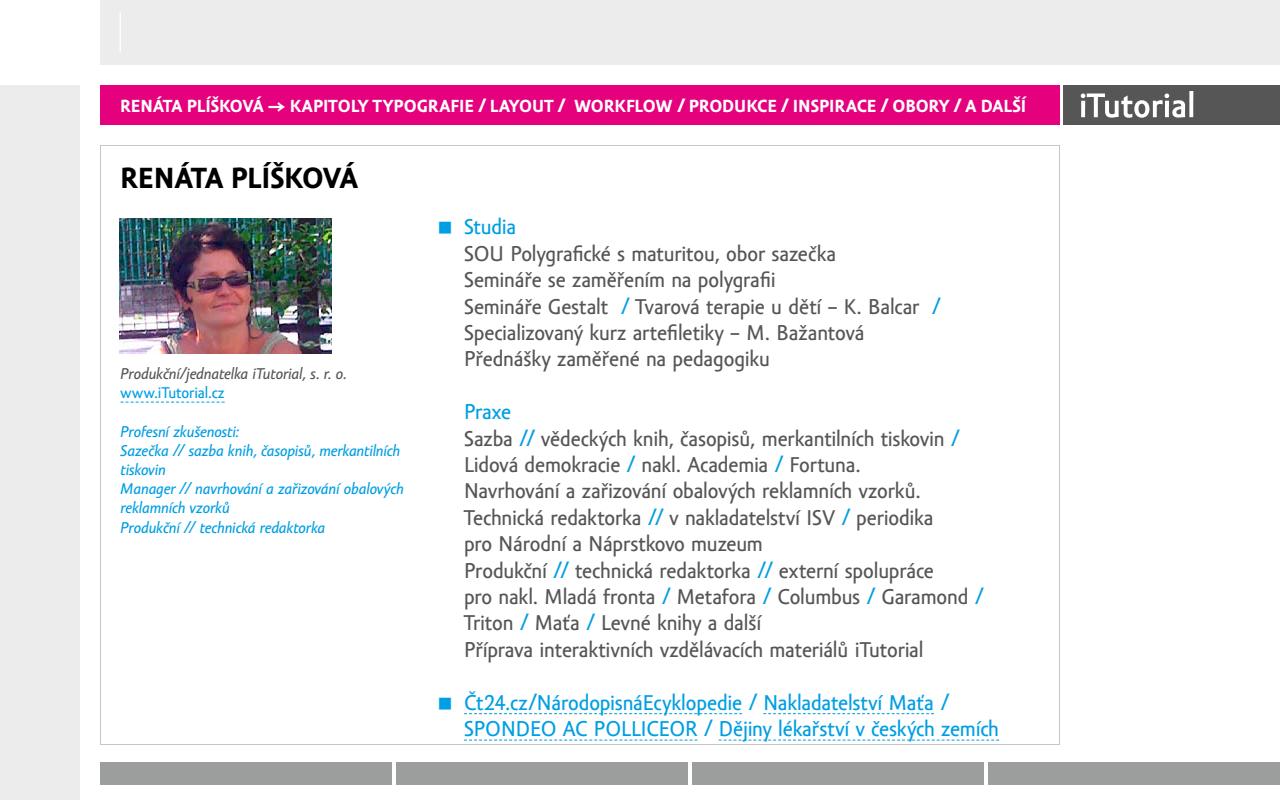
<style>
.page{position:relative;width:1280px;height:800px;background:#fff}
.page>*{position:absolute;margin:0;border:0;box-sizing:border-box;transform-origin:0 0}
.t1{font:700 30px "Amor Sans Text Pro";letter-spacing:-.005em;color:#000}
.t2{font:22px/26.4px "Amor Sans Text Pro";letter-spacing:-.01em;color:#565656}
.t3{font:22px/26.4px "Amor Sans Text Pro";letter-spacing:-.01em;color:#009ee3}
.t4{font:700 18px "Amor Sans Text Pro";color:#fff}
.t5{font:italic 16px/19.2px "Amor Sans Text Pro";letter-spacing:-.01em;color:#009ee3}
.t6{font:italic 16px "Amor Sans Text Pro";letter-spacing:-.01em;color:#565656}
.t7{font:16px "Amor Sans Text Pro";letter-spacing:-.005em;color:#009ee3}
.s1{font-family:"Koz Min Pr 6 N";color:#009ee3}
.s2{color:#009ee3}
.s3{font-family:"Koz Min Pr 6 N"}
</style>
<div class="page">
<div style="left:1063px;top:85px;width:217px;height:40px;background:#565656"></div>
<div style="left:100px;top:85px;width:960px;height:40px;background:#e5007d"></div>
<div style="left:0;top:85px;width:80px;height:715px;background:#ececed"></div>
<div style="left:100px;top:0;width:1180px;height:65px;background:#ececed"></div>
<hr style="left:120px;top:12px;width:1px;height:40px;background:#fff">
<div style="left:100px;top:762px;width:292px;height:23px;background:#9c9d9d"></div>
<div style="left:988px;top:762px;width:292px;height:23px;background:#9c9d9d"></div>
<div style="left:692px;top:762px;width:292px;height:23px;background:#9c9d9d"></div>
<div style="left:396px;top:762px;width:292px;height:23px;background:#9c9d9d"></div>
<svg style="left:120px;top:402px;width:105px;height:1px"></svg>
<svg style="left:464px;top:713px;width:278px;height:1px"></svg>
<svg style="left:763px;top:713px;width:171px;height:1px"></svg>
<svg style="left:464px;top:740px;width:234px;height:1px"></svg>
<svg style="left:719px;top:740px;width:280px;height:1px"></svg>
<svg style="left:1081px;top:91px;width:112px;height:27px"></svg>
<img style="left:120px;top:218px;width:212px;height:136px">
<p class="t4" style="left:120px;top:95px;width:182px">RENÁTA PLÍŠKOVÁ → KAP</p>
<p class="t4" style="left:323px;top:95px;width:281px">ITOLY TYPOGRAFIE / LAYOUT / WORK</p>
<p class="t4" style="left:626px;top:95px;width:75px">FLOW / PRO</p>
<p class="t4" style="left:722px;top:95px;width:281px">DUKCE / INSPIRACE / OBORY / A DALŠÍ</p>
<h1 class="t1" style="left:120px;top:160px;width:240px">RENÁTA PLÍŠKOVÁ</h1>
<p class="t6" style="left:120px;top:364px;width:228px">Produkční/jednatelka iTutorial, s. r. o.</p>
<p class="t7" style="left:120px;top:384px;width:106px">www.iTutorial.cz</p>
<p class="t5" style="left:120px;top:422px;width:285px">Profesní zkušenosti:<br>Sazečka // sazba knih, časopisů, merkantilních tiskovin<br>Manager // navrhování a zařizování obalových reklamních vzorků<br>Produkční // technická redaktorka</p>
<p class="t2" style="left:464px;top:214px;width:478px;text-indent:-30px"><span class="s1">⿎</span> <span class="s2">Studia<br></span>SOU Polygrafické s maturitou, obor sazečka<br>Semináře se zaměřením na polygrafii<br>Semináře Gestalt <span class="s2">/</span> Tvarová terapie u dětí – K. Balcar <span class="s2">/ </span>Specializovaný kurz artefiletiky – M. Bažantová Přednášky zaměřené na pedagogiku</p>
<p class="t2" style="left:464px;top:399px;width:521px"><span class="s2">Praxe<br></span>Sazba <span class="s2">//</span> vědeckých knih, časopisů, merkantilních tiskovin <span class="s2">/ </span>Lidová demokracie <span class="s2">/</span> nakl. Academia <span class="s2">/</span> Fortuna.<br>Navrhování a zařizování obalových reklamních vzorků.<br>Technická redaktorka <span class="s2">//</span> v nakladatelství ISV <span class="s2">/</span> periodika<br>pro Národní a Náprstkovo muzeum<br>Produkční <span class="s2">//</span> technická redaktorka <span class="s2">//</span> externí spolupráce<br>pro nakl. Mladá fronta <span class="s2">/</span> Metafora <span class="s2">/</span> Columbus <span class="s2">/</span> Garamond <span class="s2">/ </span>Triton <span class="s2">/</span> Maťa <span class="s2">/</span> Levné knihy a další<br>Příprava interaktivních vzdělávacích materiálů iTutorial</p>
<p class="t3" style="left:464px;top:689px;width:537px;text-indent:-30px"><span class="s3">⿎</span> Čt24.cz/NárodopisnáEcyklopedie / Nakladatelství Maťa /<br>SPONDEO AC POLLICEOR / Dějiny lékařství v českých zemích</p>
</div>
